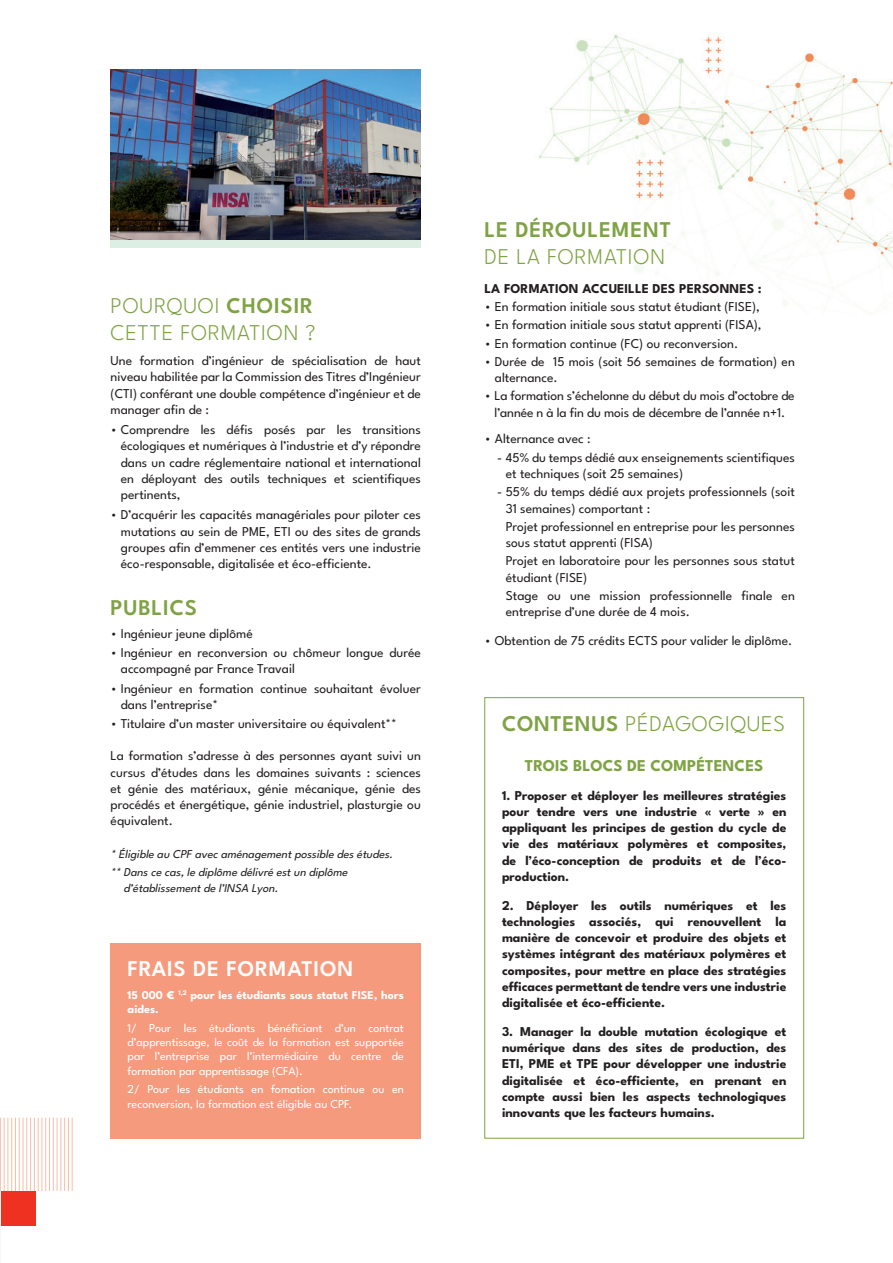
<style>
.page{position:relative;width:893px;height:1263px;background:#fff}
.page>*{position:absolute;margin:0;border:0;box-sizing:border-box;transform-origin:0 0}
.t1{font:300 22.5px/27px "League Spartan";letter-spacing:.035em;color:#7fa344}
.t2{font:600 22.5px "League Spartan";letter-spacing:.035em;color:#7fa344}
.t3{font:600 22.5px "League Spartan";letter-spacing:.035em;color:#fff}
.t4{font:700 16.5px "League Spartan";letter-spacing:.005em;color:#7fa344}
.t5{font:13.5px/16.2px "League Spartan";color:#231f20}
.t6{font:700 13.5px/16.2px "League Spartan";color:#231f20;text-align:justify}
.t7{font:12px/14.4px "League Spartan";color:#fff;text-align:justify}
.t8{font:italic 12px/18.6px "League Spartan";color:#231f20}
.t9{font:700 12px/14.4px "League Spartan";color:#fff}
.s1{font-weight:600}
</style>
<div class="page">
<img style="left:110px;top:34px;width:783px;height:273px">
<div style="left:111px;top:943px;width:310px;height:195px;background:#f69a7e"></div>
<div style="left:484px;top:697px;width:320px;height:441px;border:1px solid #7fa344"></div>
<div style="left:1px;top:1191px;width:35px;height:35px;background:#ef3122"></div>
<hr style="left:0;top:1192px;width:1px;height:71px;background:#fabda6">
<hr style="left:0;top:1118px;width:1px;height:73px;background:#fabda6">
<hr style="left:4px;top:1118px;width:1px;height:73px;background:#fabda6">
<hr style="left:8px;top:1118px;width:1px;height:73px;background:#fabda6">
<hr style="left:11px;top:1118px;width:1px;height:73px;background:#fabda6">
<hr style="left:15px;top:1118px;width:1px;height:73px;background:#fabda6">
<hr style="left:19px;top:1118px;width:1px;height:73px;background:#fabda6">
<hr style="left:23px;top:1118px;width:1px;height:73px;background:#fabda6">
<hr style="left:26px;top:1118px;width:1px;height:73px;background:#fabda6">
<hr style="left:30px;top:1118px;width:1px;height:73px;background:#fabda6">
<hr style="left:34px;top:1118px;width:1px;height:73px;background:#fabda6">
<hr style="left:38px;top:1118px;width:1px;height:73px;background:#fabda6">
<hr style="left:42px;top:1118px;width:1px;height:73px;background:#fabda6">
<hr style="left:45px;top:1118px;width:1px;height:73px;background:#fabda6">
<hr style="left:49px;top:1118px;width:1px;height:73px;background:#fabda6">
<hr style="left:53px;top:1118px;width:1px;height:73px;background:#fabda6">
<hr style="left:57px;top:1118px;width:1px;height:73px;background:#fabda6">
<hr style="left:60px;top:1118px;width:1px;height:73px;background:#fabda6">
<hr style="left:64px;top:1118px;width:1px;height:73px;background:#fabda6">
<hr style="left:68px;top:1118px;width:1px;height:73px;background:#fabda6">
<hr style="left:72px;top:1118px;width:1px;height:73px;background:#fabda6">
<div style="left:111px;top:239px;width:310px;height:8px;background:#ddefe2"></div>
<img style="left:111px;top:69px;width:310px;height:171px">
<h1 class="t1" style="left:111px;top:290px;width:206px">POURQUOI <span class="s1">CHOISIR<br></span>CETTE FORMATION ?</h1>
<p class="t5" style="left:111px;top:351px;width:312px;text-align:justify">Une formation d’ingénieur de spécialisation de haut niveau habilitée par la Commission des Titres d’Ingénieur (CTI) conférant une double compétence d’ingénieur et de manager afin de :</p>
<p class="t5" style="left:121px;top:420px;width:302px;text-align:justify;text-indent:-10px">• Comprendre les défis posés par les transitions écologiques et numériques à l’industrie et d’y répondre dans un cadre réglementaire national et international en déployant des outils techniques et scientifiques pertinents,</p>
<p class="t5" style="left:121px;top:506px;width:302px;text-align:justify;text-indent:-10px">• D’acquérir les capacités managériales pour piloter ces mutations au sein de PME, ETI ou des sites de grands groupes afin d’emmener ces entités vers une industrie éco-responsable, digitalisée et éco-efficiente.</p>
<h1 class="t2" style="left:111px;top:591px;width:88px">PUBLICS</h1>
<p class="t5" style="left:111px;top:624px;width:144px">• Ingénieur jeune diplômé</p>
<p class="t5" style="left:121px;top:643px;width:302px;text-indent:-10px">• Ingénieur en reconversion ou chômeur longue durée accompagné par France Travail</p>
<p class="t5" style="left:121px;top:679px;width:302px;text-indent:-10px">• Ingénieur en formation continue souhaitant évoluer dans l’entreprise*</p>
<p class="t5" style="left:111px;top:714px;width:288px">• Titulaire d’un master universitaire ou équivalent**</p>
<p class="t5" style="left:111px;top:747px;width:312px;text-align:justify">La formation s’adresse à des personnes ayant suivi un cursus d’études dans les domaines suivants : sciences et génie des matériaux, génie mécanique, génie des procédés et énergétique, génie industriel, plasturgie ou équivalent.</p>
<p class="t8" style="left:111px;top:843px;width:287px">*Éligible au CPFavecaménagementpossible desétudes. **Dansce cas,le diplôme délivré estun diplôme</p>
<p class="t8" style="left:124px;top:878px;width:159px">d’établissementde l’INSA Lyon.</p>
<h1 class="t3" style="left:128px;top:952px;width:227px">FRAIS DE FORMATION</h1>
<p class="t9" style="left:128px;top:986px;width:278px">15 000 € <sup>1,2</sup> pour les étudiants sous statut FISE, hors aides.</p>
<p class="t7" style="left:128px;top:1019px;width:278px">1/ Pour les étudiants bénéficiant d’un contrat d’apprentissage, le coût de la formation est supportée par l’entreprise par l’intermédiaire du centre de formation par apprentissage (CFA).</p>
<p class="t7" style="left:128px;top:1081px;width:278px">2/ Pour les étudiants en fomation continue ou en reconversion, la formation est éligible au CPF.</p>
<h1 class="t2" style="left:485px;top:213px;width:188px">LE DÉROULEMENT</h1>
<h1 class="t1" style="left:485px;top:241px;width:182px">DE LA FORMATION</h1>
<p class="t6" style="left:485px;top:279px;width:279px">LA FORMATION ACCUEILLE DES PERSONNES :</p>
<p class="t5" style="left:485px;top:297px;width:277px">• En formation initiale sous statut étudiant (FISE),</p>
<p class="t5" style="left:485px;top:315px;width:279px">• En formation initiale sous statut apprenti (FISA),</p>
<p class="t5" style="left:485px;top:334px;width:255px">• En formation continue (FC) ou reconversion.</p>
<p class="t5" style="left:495px;top:352px;width:302px;text-indent:-10px">• Durée de 15 mois (soit 56 semaines de formation) en alternance.</p>
<p class="t5" style="left:485px;top:387px;width:312px;text-align:center">• La formation s’échelonne du début du mois d’octobre de l’année n à la fin du mois de décembre de l’année n+1.</p>
<p class="t5" style="left:485px;top:430px;width:108px">• Alternance avec :</p>
<p class="t5" style="left:506px;top:448px;width:291px;text-indent:-9px">- 45% du temps dédié aux enseignements scientifiques et techniques (soit 25 semaines)</p>
<p class="t5" style="left:506px;top:482px;width:291px;text-indent:-9px">- 55% du temps dédié aux projets professionnels (soit<br>31 semaines) comportant :</p>
<p class="t5" style="left:506px;top:517px;width:291px">Projet professionnel en entreprise pour les personnes sous statut apprenti (FISA)</p>
<p class="t5" style="left:506px;top:552px;width:291px">Projet en laboratoire pour les personnes sous statut étudiant (FISE)</p>
<p class="t5" style="left:506px;top:586px;width:291px">Stage ou une mission professionnelle finale en entreprise d’une durée de 4 mois.</p>
<p class="t5" style="left:484px;top:631px;width:309px">• Obtention de 75 crédits ECTS pour valider le diplôme.</p>
<h1 class="t1" style="left:502px;top:708px;width:284px"><span class="s1">CONTENUS</span> PÉDAGOGIQUES</h1>
<p class="t4" style="left:525px;top:753px;width:240px">TROIS BLOCS DE COMPÉTENCES</p>
<p class="t6" style="left:502px;top:786px;width:286px">1. Proposer et déployer les meilleures stratégies pour tendre vers une industrie « verte » en appliquant les principes de gestion du cycle de vie des matériaux polymères et composites, de l’éco-conception de produits et de l’éco&shy;production.</p>
<p class="t6" style="left:502px;top:896px;width:286px">2. Déployer les outils numériques et les technologies associés, qui renouvellent la manière de concevoir et produire des objets et systèmes intégrant des matériaux polymères et composites, pour mettre en place des stratégies efficaces permettant de tendre vers une industrie digitalisée et éco-efficiente.</p>
<p class="t6" style="left:502px;top:1022px;width:286px">3. Manager la double mutation écologique et numérique dans des sites de production, des ETI, PME et TPE pour développer une industrie digitalisée et éco-efficiente, en prenant en compte aussi bien les aspects technologiques innovants que les facteurs humains.</p>
</div>
